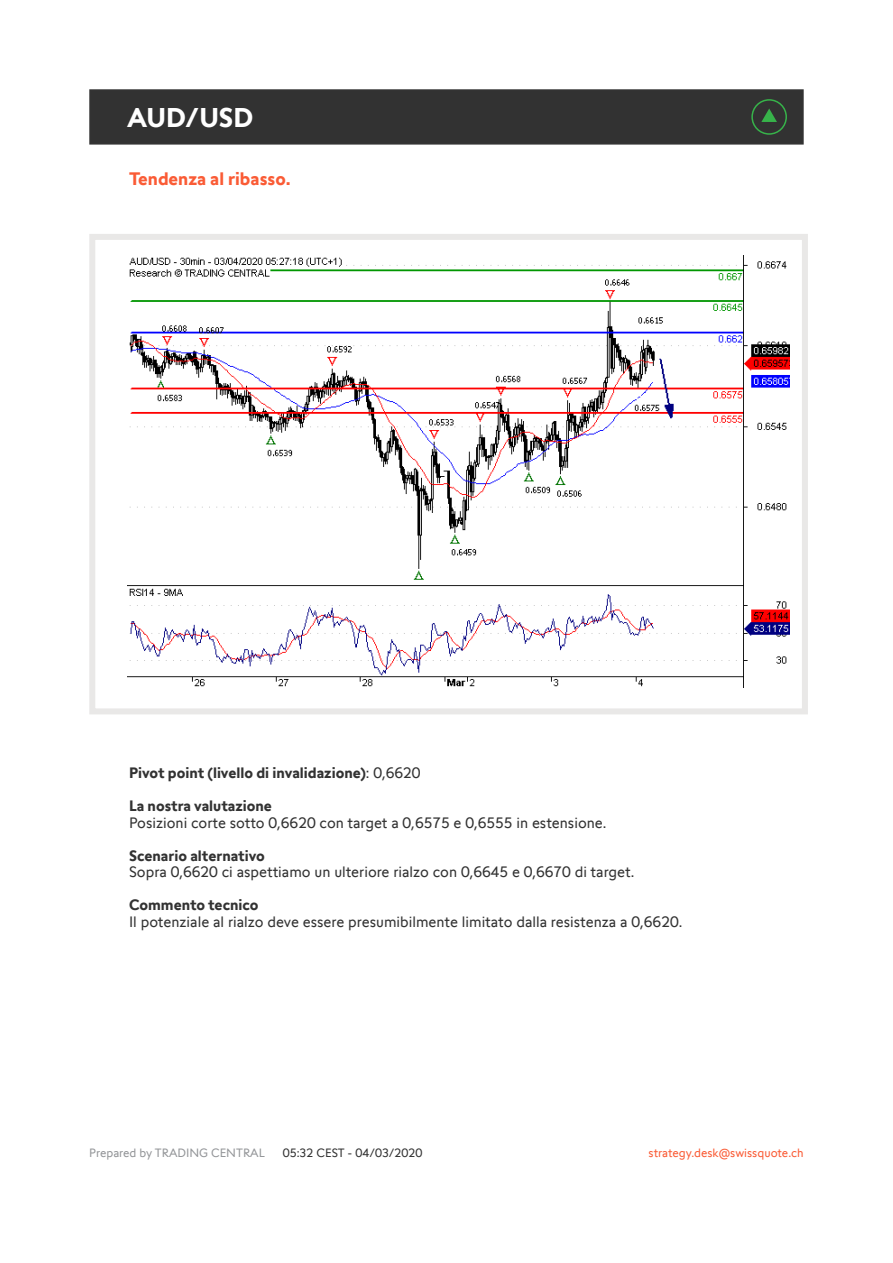
<style>
.page{position:relative;width:893px;height:1263px;background:#fff}
.page>*{position:absolute;margin:0;border:0;box-sizing:border-box;transform-origin:0 0}
.t1{font:700 27px "Swissquote CT";color:#fff}
.t2{font:700 18px "Swissquote CT";color:#fa5b35}
.t3{font:15px "Swissquote CT";color:#323232}
.t4{font:700 15px "Swissquote CT";color:#323232}
.t5{font:12px "Swissquote CT";color:#fa5b35}
.t6{font:12px "Swissquote CT";color:#939598}
.t7{font:12px "Swissquote CT";color:#323232}
.s1{font-weight:400}
</style>
<div class="page">
<div style="left:89px;top:234px;width:719px;height:480px;border:6px solid #e9e8e7"></div>
<div style="left:89px;top:89px;width:715px;height:56px;background:#323232;border:2px solid #323232"></div>
<img style="left:128px;top:255px;width:661px;height:432px">
<svg style="left:751px;top:99px;width:36px;height:36px"></svg>
<h1 class="t1" style="left:128px;top:101px;width:127px">AUD/USD</h1>
<p class="t2" style="left:129px;top:168px;width:163px">Tendenza al ribasso.</p>
<p class="t4" style="left:129px;top:764px;width:293px">Pivot point (livello di invalidazione)<span class="s1">: 0,6620</span></p>
<p class="t4" style="left:129px;top:797px;width:144px">La nostra valutazione</p>
<p class="t3" style="left:129px;top:814px;width:479px">Posizioni corte sotto 0,6620 con target a 0,6575 e 0,6555 in estensione.</p>
<p class="t4" style="left:129px;top:846px;width:137px">Scenario alternativo</p>
<p class="t3" style="left:129px;top:863px;width:507px">Sopra 0,6620 ci aspettiamo un ulteriore rialzo con 0,6645 e 0,6670 di target.</p>
<p class="t4" style="left:129px;top:896px;width:131px">Commento tecnico</p>
<p class="t3" style="left:129px;top:913px;width:555px">Il potenziale al rialzo deve essere presumibilmente limitato dalla resistenza a 0,6620.</p>
<p class="t6" style="left:89px;top:1145px;width:177px">Prepared by TRADING CENTRAL</p>
<p class="t7" style="left:283px;top:1145px;width:141px">05:32 CEST - 04/03/2020</p>
<p class="t5" style="left:649px;top:1145px;width:157px">strategy.desk@swissquote.ch</p>
</div>
